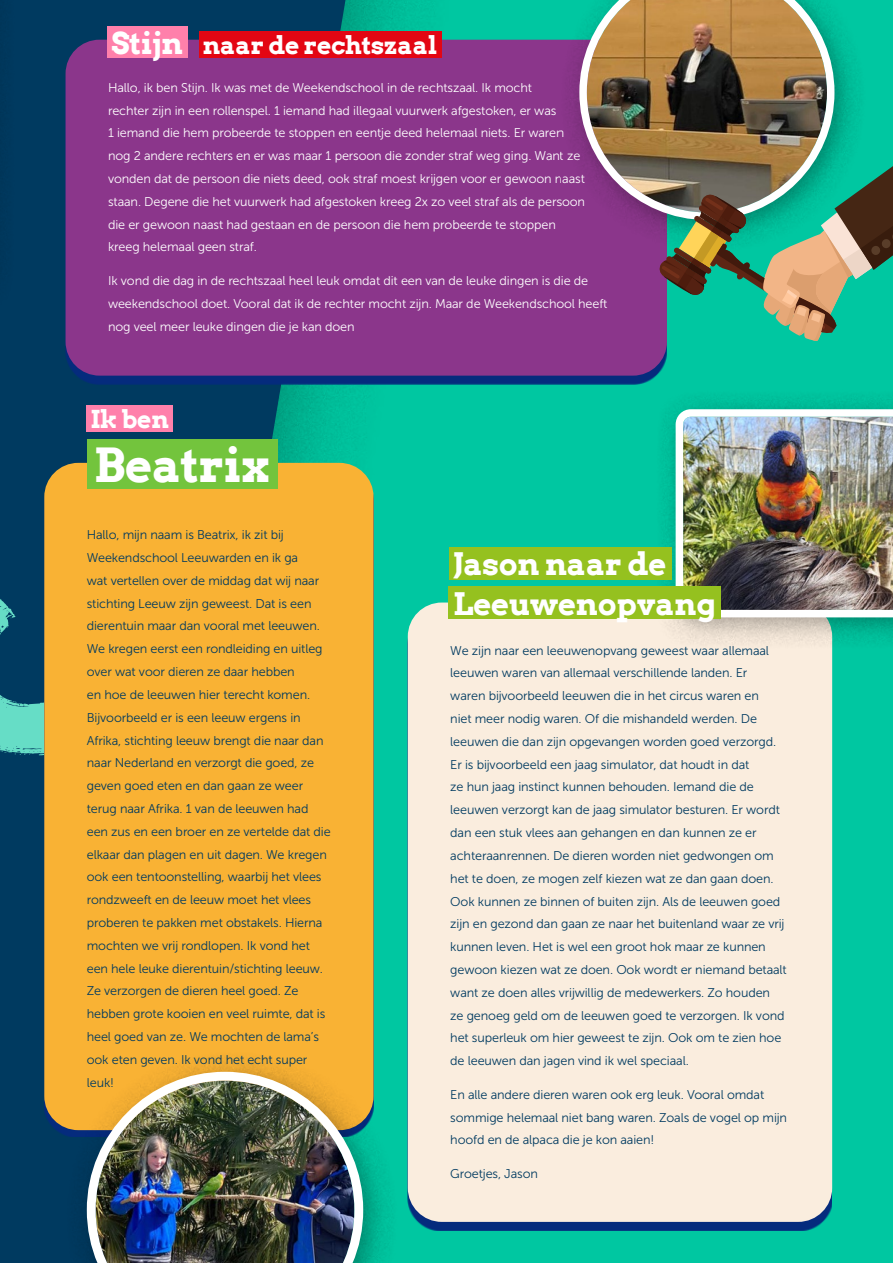
<style>
.page{position:relative;width:893px;height:1263px;background:#fff}
.page>*{position:absolute;margin:0;border:0;box-sizing:border-box;transform-origin:0 0}
.t1{font:700 47.1px "Arvo";letter-spacing:-.01em;color:#fff}
.t2{font:700 31.05px/39.6px "Arvo";letter-spacing:-.01em;color:#fff}
.t3{font:700 24.75px "Arvo";letter-spacing:-.01em;color:#fff}
.t4{font:12.6px/22.8px "Museo Sans 300";letter-spacing:-.01em;color:#003a60}
.t5{font:12.6px/22.8px "Museo Sans 300";letter-spacing:-.01em;color:#fff}
.s1{font-size:30.3px}
</style>
<div class="page">
<div style="left:498px;top:0;width:395px;height:1263px;background:#00c7a1"></div>
<div style="left:0;top:0;width:498px;height:1263px;background:#00c7a1"></div>
<svg style="left:0;top:0;width:397px;height:1263px;fill:#003a60"></svg>
<svg style="left:0;top:581px;width:44px;height:174px"></svg>
<div style="left:65px;top:48px;width:602px;height:336px;background:#052b7d"></div>
<div style="left:66px;top:40px;width:601px;height:336px;background:#8b368b;border-radius:34px"></div>
<div style="left:408px;top:602px;width:424px;height:620px;background:#faedde;border-radius:34px"></div>
<div style="left:656px;top:389px;width:237px;height:261px;background:#000;opacity:.35"></div>
<img style="left:676px;top:409px;width:217px;height:208px">
<div style="left:0;top:0;width:15px;height:311px;background:#00385d"></div>
<div style="left:44px;top:463px;width:330px;height:667px;background:#f9b234;border-radius:34px"></div>
<div style="left:66px;top:1051px;width:332px;height:212px;background:#000;opacity:.35"></div>
<img style="left:87px;top:1072px;width:276px;height:191px">
<div style="left:87px;top:439px;width:190px;height:50px;background:#73c43d"></div>
<div style="left:87px;top:405px;width:86px;height:26px;background:#ff80ab"></div>
<div style="left:107px;top:26px;width:81px;height:32px;background:#ff80ab"></div>
<div style="left:199px;top:31px;width:242px;height:27px;background:#e30613"></div>
<div style="left:560px;top:0;width:306px;height:252px;background:#000;opacity:.35"></div>
<img style="left:579px;top:0;width:255px;height:220px">
<svg style="left:658px;top:166px;width:235px;height:176px"></svg>
<div style="left:449px;top:547px;width:222px;height:32px;background:#95c11f"></div>
<div style="left:449px;top:586px;width:272px;height:33px;background:#95c11f"></div>
<h3 class="t3" style="left:112px;top:29px;width:327px"><span class="s1">Stijn</span> naar de rechtszaal</h3>
<p class="t5" style="left:108px;top:76px;width:478px">Hallo, ik ben Stijn. Ik was met de Weekendschool in de rechtszaal. Ik mocht<br>rechter zijn in een rollenspel. 1 iemand had illegaal vuurwerk afgestoken, er was<br>1 iemand die hem probeerde te stoppen en eentje deed helemaal niets. Er waren nog 2 andere rechters en er was maar 1 persoon die zonder straf weg ging. Want ze vonden dat de persoon die niets deed, ook straf moest krijgen voor er gewoon naast staan. Degene die het vuurwerk had afgestoken kreeg 2x zo veel straf als de persoon die er gewoon naast had gestaan en de persoon die hem probeerde te stoppen kreeg helemaal geen straf.</p>
<p class="t5" style="left:108px;top:269px;width:501px">Ik vond die dag in de rechtszaal heel leuk omdat dit een van de leuke dingen is die de weekendschool doet. Vooral dat ik de rechter mocht zijn. Maar de Weekendschool heeft nog veel meer leuke dingen die je kan doen</p>
<h3 class="t3" style="left:90px;top:403px;width:80px">Ik ben</h3>
<h1 class="t1" style="left:94px;top:435px;width:178px">Beatrix</h1>
<p class="t4" style="left:87px;top:523px;width:245px">Hallo, mijn naam is Beatrix, ik zit bij Weekendschool Leeuwarden en ik ga<br>wat vertellen over de middag dat wij naar stichting Leeuw zijn geweest. Dat is een dierentuin maar dan vooral met leeuwen.<br>We kregen eerst een rondleiding en uitleg over wat voor dieren ze daar hebben<br>en hoe de leeuwen hier terecht komen.<br>Bijvoorbeeld er is een leeuw ergens in Afrika, stichting leeuw brengt die naar dan naar Nederland en verzorgt die goed, ze geven goed eten en dan gaan ze weer terug naar Afrika. 1 van de leeuwen had een zus en een broer en ze vertelde dat die elkaar dan plagen en uit dagen. We kregen ook een tentoonstelling, waarbij het vlees rondzweeft en de leeuw moet het vlees proberen te pakken met obstakels. Hierna mochten we vrij rondlopen. Ik vond het een hele leuke dierentuin/stichting leeuw.<br>Ze verzorgen de dieren heel goed. Ze hebben grote kooien en veel ruimte, dat is heel goed van ze. We mochten de lama’s ook eten geven. Ik vond het echt super leuk!</p>
<h2 class="t2" style="left:453px;top:544px;width:264px">Jason naar de<br>Leeuwenopvang</h2>
<p class="t4" style="left:450px;top:639px;width:338px">We zijn naar een leeuwenopvang geweest waar allemaal leeuwen waren van allemaal verschillende landen. Er<br>waren bijvoorbeeld leeuwen die in het circus waren en<br>niet meer nodig waren. Of die mishandeld werden. De leeuwen die dan zijn opgevangen worden goed verzorgd.<br>Er is bijvoorbeeld een jaag simulator, dat houdt in dat<br>ze hun jaag instinct kunnen behouden. Iemand die de leeuwen verzorgt kan de jaag simulator besturen. Er wordt dan een stuk vlees aan gehangen en dan kunnen ze er achteraanrennen. De dieren worden niet gedwongen om het te doen, ze mogen zelf kiezen wat ze dan gaan doen.<br>Ook kunnen ze binnen of buiten zijn. Als de leeuwen goed zijn en gezond dan gaan ze naar het buitenland waar ze vrij kunnen leven. Het is wel een groot hok maar ze kunnen gewoon kiezen wat ze doen. Ook wordt er niemand betaalt want ze doen alles vrijwillig de medewerkers. Zo houden<br>ze genoeg geld om de leeuwen goed te verzorgen. Ik vond het superleuk om hier geweest te zijn. Ook om te zien hoe de leeuwen dan jagen vind ik wel speciaal.</p>
<p class="t4" style="left:450px;top:1083px;width:338px">En alle andere dieren waren ook erg leuk. Vooral omdat sommige helemaal niet bang waren. Zoals de vogel op mijn hoofd en de alpaca die je kon aaien!</p>
<p class="t4" style="left:450px;top:1162px;width:89px">Groetjes, Jason</p>
</div>
